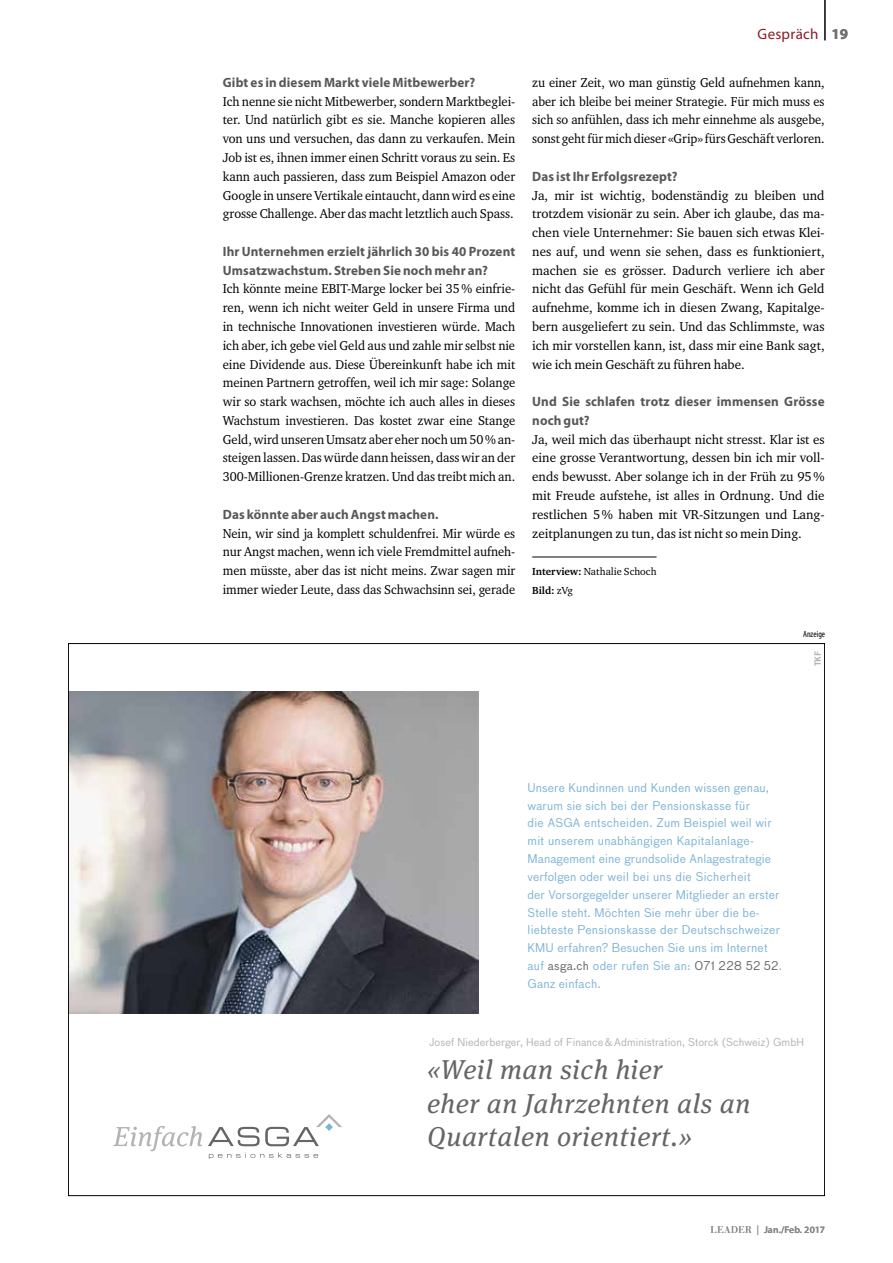
<style>
.page{position:relative;width:893px;height:1263px;background:#fff}
.page>*{position:absolute;margin:0;border:0;box-sizing:border-box;transform-origin:0 0}
.t1{font:italic 27.3px/33.3px "Meta Serif Pro";letter-spacing:.025em;color:#646567}
.t2{font:15px "Myriad Pro";letter-spacing:.02em;color:#8c1a24}
.t3{font:700 13.5px/18.8px "Myriad Pro";letter-spacing:.01em;color:#58585a}
.t4{font:13.2px/18.8px "Charter ITC";letter-spacing:-.005em;color:#000;text-align:justify;scale:.96 1}
.t5{font:13.2px/18.8px "Charter ITC";letter-spacing:-.005em;color:#000;text-align:justify}
.t6{font:13.2px/18.8px "Charter ITC";letter-spacing:-.005em;color:#000;text-align:justify;scale:.95 1}
.t7{font:11.7px/17.9px "Bau Pro";letter-spacing:.015em;color:#7db3d5}
.t8{font:10.65px "Bau Pro";letter-spacing:.005em;color:#b1b3b4}
.t9{font:10.5px/18.8px "Charter ITC";color:#000}
.t10{font:600 9.75px "Myriad Pro";letter-spacing:.005em;color:#87888a}
.t11{font:condensed 9px "Myriad Pro";color:#000}
.t12{font:700 8.7px "Executive 75";color:#b1b3b4}
.s1{font-weight:700;color:#707172}
.s2{font-weight:700}
.s3{color:#646567}
.s4{font-family:"Bauer Bodoni";font-weight:400}
</style>
<div class="page">
<hr style="left:825px;top:0;width:1px;height:40px;background:#000">
<hr style="left:532px;top:557px;width:124px;height:1px;background:#000">
<svg style="left:209px;top:1152px;width:109px;height:7px"></svg>
<svg style="left:208px;top:1114px;width:134px;height:32px"></svg>
<svg style="left:113px;top:1126px;width:89px;height:25px"></svg>
<img style="left:70px;top:691px;width:409px;height:323px">
<p class="t3" style="left:223px;top:72px;width:254px">Gibt es in diesem Markt viele Mitbewerber?</p>
<p class="t4" style="left:223px;top:91px;width:306px">Ich nenne sie nicht Mitbewerber, sondern Marktbeglei&shy;ter. Und natürlich gibt es sie. Manche kopieren alles von uns und versuchen, das dann zu verkaufen. Mein Job ist es, ihnen immer einen Schritt voraus zu sein. Es kann auch passieren, dass zum Beispiel Amazon oder Google in unsere Vertikale eintaucht, dann wird es eine grosse Challenge. Aber das macht letztlich auch Spass.</p>
<p class="t3" style="left:223px;top:241px;width:294px">Ihr Unternehmen erzielt jährlich 30 bis 40 Prozent<br>Umsatzwachstum. Streben Sie noch mehr an?</p>
<p class="t4" style="left:223px;top:279px;width:306px">Ich könnte meine EBIT-Marge locker bei 35% einfrie&shy;ren, wenn ich nicht weiter Geld in unsere Firma und in technische Innovationen investieren würde. Mach ich aber, ich gebe viel Geld aus und zahle mir selbst nie eine Dividende aus. Diese Übereinkunft habe ich mit meinen Partnern getroffen, weil ich mir sage: Solange wir so stark wachsen, möchte ich auch alles in dieses Wachstum investieren. Das kostet zwar eine Stange Geld, wird unseren Umsatz aber eher noch um 50% an&shy;steigen lassen. Das würde dann heissen, dass wir an der 300-Millionen-Grenze kratzen. Und das treibt mich an.</p>
<p class="t3" style="left:223px;top:504px;width:217px">Das könnte aber auch Angst machen.</p>
<p class="t6" style="left:223px;top:523px;width:309px">Nein, wir sind ja komplett schuldenfrei. Mir würde es nur Angst machen, wenn ich viele Fremdmittel aufneh&shy;men müsste, aber das ist nicht meins. Zwar sagen mir immer wieder Leute, dass das Schwachsinn sei, gerade</p>
<p class="t2" style="left:757px;top:25px;width:92px">Gespräch <span class="s1">19</span></p>
<p class="t6" style="left:532px;top:73px;width:309px">zu einer Zeit, wo man günstig Geld aufnehmen kann, aber ich bleibe bei meiner Strategie. Für mich muss es sich so anfühlen, dass ich mehr einnehme als ausgebe, sonst geht für mich dieser «Grip» fürs Geschäft verloren.</p>
<p class="t3" style="left:532px;top:166px;width:147px">Das ist Ihr Erfolgsrezept?</p>
<p class="t5" style="left:532px;top:185px;width:294px">Ja, mir ist wichtig, bodenständig zu bleiben und trotzdem visionär zu sein. Aber ich glaube, das ma&shy;chen viele Unternehmer: Sie bauen sich etwas Klei&shy;nes auf, und wenn sie sehen, dass es funktioniert, machen sie es grösser. Dadurch verliere ich aber nicht das Gefühl für mein Geschäft. Wenn ich Geld aufnehme, komme ich in diesen Zwang, Kapitalge&shy;bern ausgeliefert zu sein. Und das Schlimmste, was ich mir vorstellen kann, ist, dass mir eine Bank sagt, wie ich mein Geschäft zu führen habe.</p>
<p class="t3" style="left:532px;top:392px;width:294px">Und Sie schlafen trotz dieser immensen Grösse noch gut?</p>
<p class="t5" style="left:532px;top:429px;width:294px">Ja, weil mich das überhaupt nicht stresst. Klar ist es eine grosse Verantwortung, dessen bin ich mir voll&shy;ends bewusst. Aber solange ich in der Früh zu 95% mit Freude aufstehe, ist alles in Ordnung. Und die restlichen 5% haben mit VR-Sitzungen und Lang&shy;zeitplanungen zu tun, das ist nicht so mein Ding.</p>
<p class="t9" style="left:532px;top:562px;width:126px"><span class="s2">Interview:</span> Nathalie Schoch<br><span class="s2">Bild:</span> zVg</p>
<p class="t11" style="left:803px;top:628px;width:24px">Anzeige</p>
<p class="t12" style="left:812px;top:666px;width:17px;rotate:-90deg">TKF</p>
<p class="t7" style="left:527px;top:778px;width:256px">Unsere Kundinnen und Kunden wissen genau, warum sie sich bei der Pensionskasse für<br>die ASGA entscheiden. Zum Beispiel weil wir mit unserem unabhängigen Kapitalanlage-Management eine grundsolide Anlagestrategie verfolgen oder weil bei uns die Sicherheit<br>der Vorsorgegelder unserer Mitglieder an erster Stelle steht. Möchten Sie mehr über die be&shy;liebteste Pensionskasse der Deutschschweizer KMU erfahren? Besuchen Sie uns im Internet auf <span class="s3">asga.ch</span> oder rufen Sie an: <span class="s3">071 228 52 52</span>.<br>Ganz einfach.</p>
<p class="t8" style="left:429px;top:1034px;width:376px">Josef Niederberger, Head of Finance&amp;Administration, Storck (Schweiz) GmbH</p>
<h1 class="t1" style="left:427px;top:1052px;width:325px">«Weil man sich hier<br>eher an Jahrzehnten als an<br>Quartalen orientiert.»</h1>
<p class="t10" style="left:710px;top:1223px;width:116px"><span class="s4">LEADER |</span> Jan./Feb. 2017</p>
</div>
